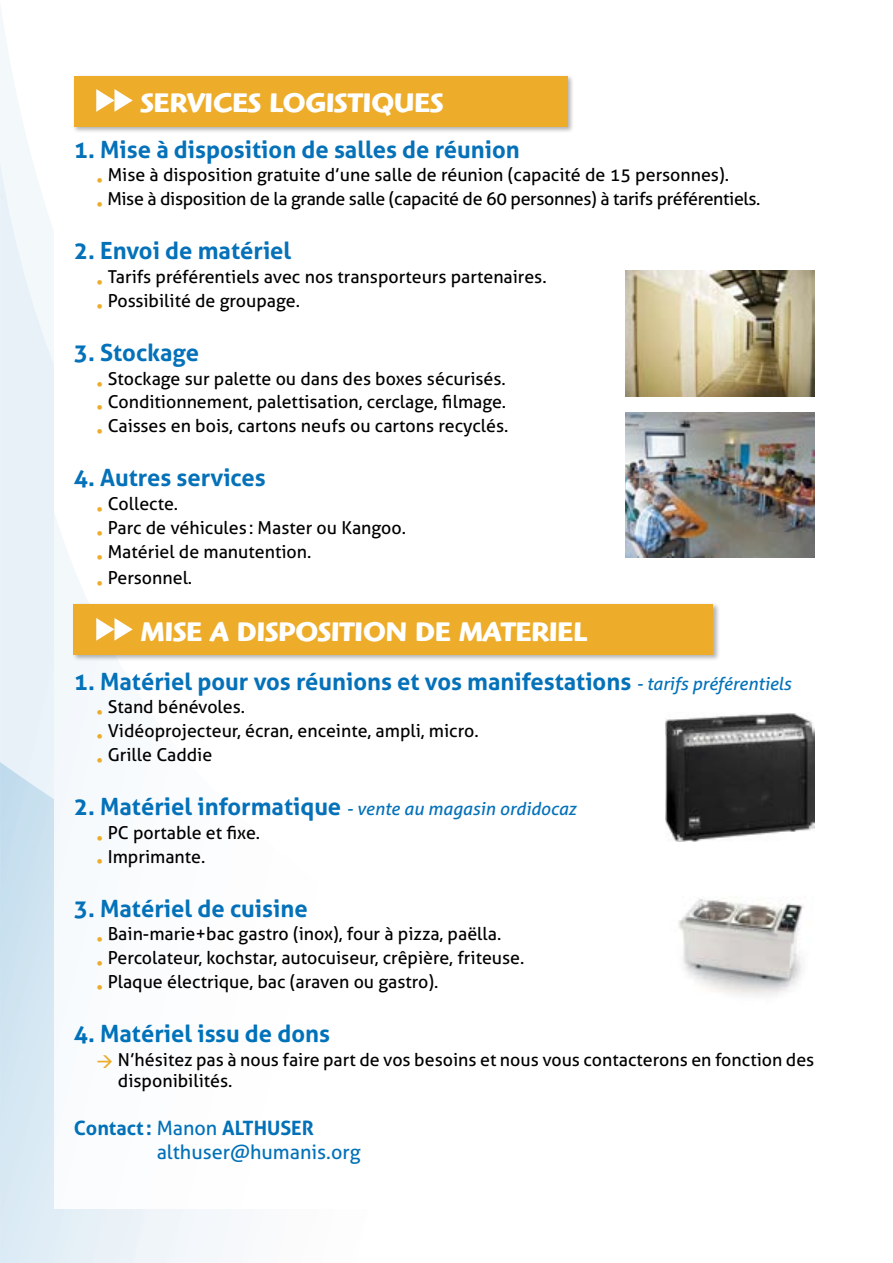
<style>
.page{position:relative;width:893px;height:1263px;background:#fff}
.page>*{position:absolute;margin:0;border:0;box-sizing:border-box;transform-origin:0 0}
.t1{font:700 27.75px "Highlander Std";color:#fff}
.t2{font:700 23.7px "Aller";color:#0471b9}
.t3{font:700 23.7px "Aller";color:#0072ba}
.t4{font:19.8px/23.7px "Aller";color:#0371b8}
.t5{font:17.85px/21.3px "Aller";color:#000}
.t6{font:17.85px "Aller";letter-spacing:-.02em;color:#000}
.t7{font:italic 17.85px "Aller";color:#0471b9}
.s1{color:#edad2b}
.s2{font-weight:400;font-style:italic;font-size:17.85px}
.s3{font-weight:700;font-style:normal;font-size:23.7px}
.s4{font-weight:700}
</style>
<div class="page">
<svg style="left:0;top:162px;width:216px;height:1101px;background:#e1edf5"></svg>
<div style="left:54px;top:74px;width:790px;height:1135px;background:#fff"></div>
<svg style="left:54px;top:514px;width:59px;height:327px;fill:#f5f9fc"></svg>
<div style="left:72px;top:74px;width:503px;height:59px;background:#000;opacity:.3"></div>
<div style="left:74px;top:76px;width:493px;height:50px;background:#edad2b"></div>
<svg style="left:96px;top:89px;width:37px;height:23px"></svg>
<div style="left:72px;top:602px;width:648px;height:59px;background:#000;opacity:.3"></div>
<div style="left:74px;top:604px;width:639px;height:51px;background:#edad2b"></div>
<svg style="left:96px;top:618px;width:37px;height:23px"></svg>
<img style="left:625px;top:270px;width:189px;height:126px">
<img style="left:625px;top:413px;width:189px;height:144px">
<img style="left:665px;top:713px;width:149px;height:129px">
<img style="left:678px;top:898px;width:126px;height:98px">
<h1 class="t1" style="left:141px;top:86px;width:304px">SERVICES LOGISTIQUES</h1>
<h2 class="t2" style="left:74px;top:134px;width:448px">1. Mise à disposition de salles de réunion</h2>
<p class="t5" style="left:96px;top:164px;width:634px"><span class="s1">•</span> mise à disposition gratuite d’une salle de réunion (capacité de 15 personnes).</p>
<p class="t6" style="left:96px;top:188px;width:666px"><span class="s1">•</span> mise à disposition de la grande salle (capacité de 60 personnes) à tarifs préférentiels.</p>
<h2 class="t2" style="left:74px;top:236px;width:219px">2. Envoi de matériel</h2>
<p class="t5" style="left:96px;top:266px;width:452px"><span class="s1">•</span> Tarifs préférentiels avec nos transporteurs partenaires.</p>
<p class="t5" style="left:96px;top:290px;width:205px"><span class="s1">•</span> Possibilité de groupage.</p>
<h2 class="t2" style="left:74px;top:338px;width:127px">3. Stockage</h2>
<p class="t5" style="left:96px;top:368px;width:411px"><span class="s1">•</span> Stockage sur palette ou dans des boxes sécurisés.</p>
<p class="t5" style="left:96px;top:391px;width:411px"><span class="s1">•</span> Conditionnement, palettisation, cerclage, filmage.</p>
<p class="t5" style="left:96px;top:415px;width:414px"><span class="s1">•</span> Caisses en bois, cartons neufs ou cartons recyclés.</p>
<h2 class="t2" style="left:74px;top:463px;width:194px">4. Autres services</h2>
<p class="t5" style="left:96px;top:493px;width:84px"><span class="s1">•</span> Collecte.</p>
<p class="t5" style="left:96px;top:517px;width:311px"><span class="s1">•</span> Parc de véhicules : master ou Kangoo.</p>
<p class="t5" style="left:96px;top:541px;width:217px"><span class="s1">•</span> matériel de manutention.</p>
<p class="t5" style="left:96px;top:567px;width:97px"><span class="s1">•</span> Personnel.</p>
<h1 class="t1" style="left:141px;top:615px;width:448px">MISE A DISPOSITION DE MATERIEL</h1>
<h2 class="t2" style="left:74px;top:666px;width:719px">1. Matériel pour vos réunions et vos manifestations <span class="s2">- tarifs préférentiels</span></h2>
<p class="t5" style="left:96px;top:696px;width:150px"><span class="s1">•</span> Stand bénévoles.</p>
<p class="t5" style="left:96px;top:720px;width:384px"><span class="s1">•</span> Vidéoprojecteur, écran, enceinte, ampli, micro.</p>
<p class="t5" style="left:96px;top:744px;width:118px"><span class="s1">•</span> Grille Caddie</p>
<p class="t7" style="left:74px;top:798px;width:504px"><span class="s3">2. Matériel informatique</span> - vente au magasin ordidocaz</p>
<p class="t5" style="left:96px;top:822px;width:165px"><span class="s1">•</span> PC portable et fixe.</p>
<p class="t5" style="left:96px;top:845px;width:111px"><span class="s1">•</span> Imprimante.</p>
<h2 class="t2" style="left:74px;top:894px;width:235px">3. Matériel de cuisine</h2>
<p class="t5" style="left:96px;top:923px;width:407px"><span class="s1">•</span> Bain-marie+bac gastro (inox), four à pizza, paëlla.</p>
<p class="t5" style="left:96px;top:947px;width:430px"><span class="s1">•</span> Percolateur, kochstar, autocuiseur, crêpière, friteuse.</p>
<p class="t5" style="left:96px;top:971px;width:344px"><span class="s1">•</span> Plaque électrique, bac (araven ou gastro).</p>
<h2 class="t3" style="left:74px;top:1019px;width:258px">4. Matériel issu de dons</h2>
<p class="t5" style="left:118px;top:1049px;width:698px;text-indent:-22px"><span class="s1">→</span> N’hésitez pas à nous faire part de vos besoins et nous vous contacterons en fonction des disponibilités.</p>
<p class="t4" style="left:157px;top:1116px;width:205px;text-indent:-83px"><span class="s4">Contact:</span> Manon <span class="s4">ALTHUSER </span>althuser@humanis.org</p>
</div>
